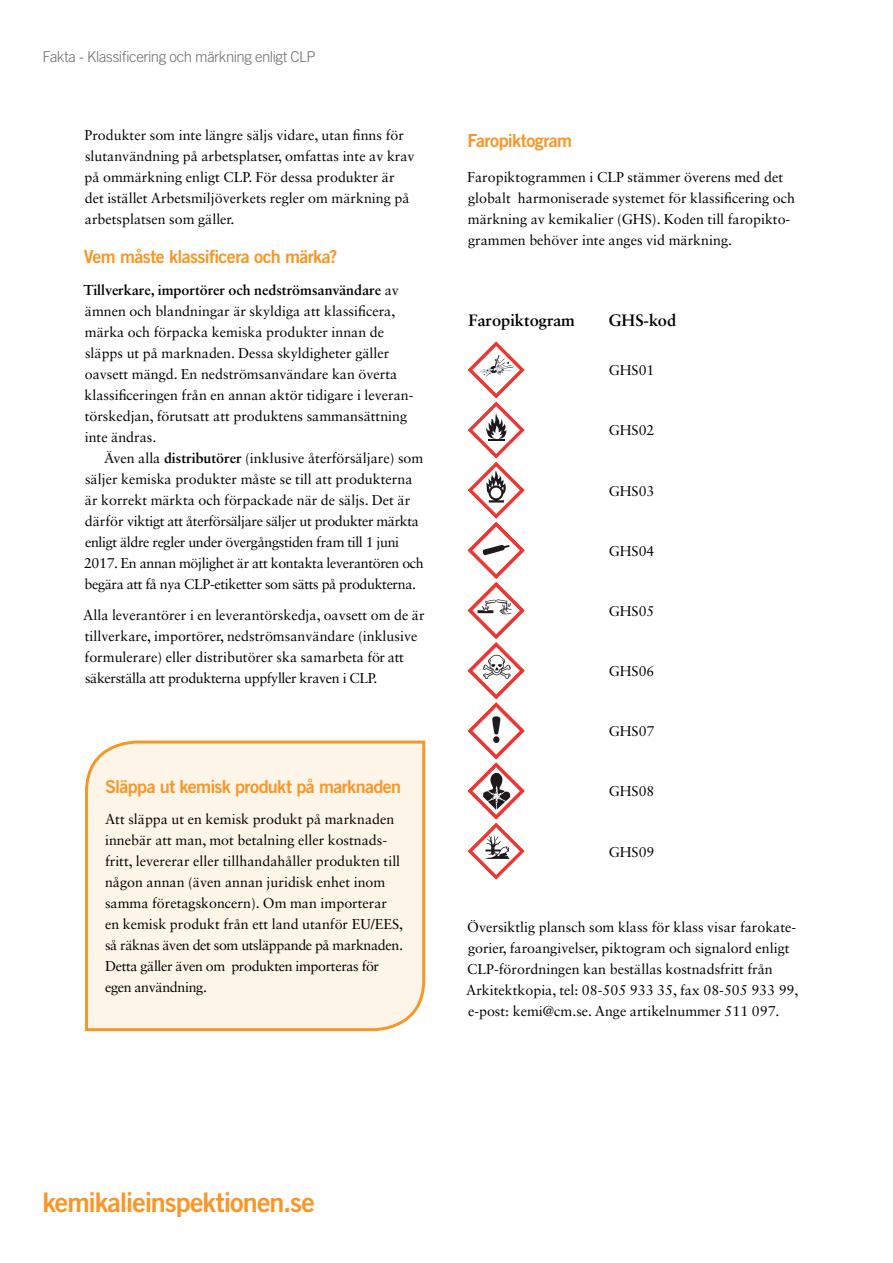
<style>
.page{position:relative;width:893px;height:1263px;background:#fff}
.page>*{position:absolute;margin:0;border:0;box-sizing:border-box;transform-origin:0 0}
.t1{font:27px "Trade Gothic LT Std Bd 2";letter-spacing:-.04em;color:#f89728}
.t2{font:18px "Trade Gothic LT Std Bd 2";letter-spacing:-.035em;color:#f89728}
.t3{font:700 16.5px "Sabon LT Std";color:#000}
.t4{font:300 15px "Trade Gothic LT Std";letter-spacing:-.03em;color:#6d6e71}
.t5{font:14.25px/21px "Sabon LT Std";color:#000}
.t6{font:14.25px/21px "Sabon LT Std";letter-spacing:-.025em;color:#000}
.t7{font:14.1px "Sabon LT Std";color:#000}
.s1{font-weight:700}
</style>
<div class="page">
<div style="left:85px;top:740px;width:341px;height:292px;background:#fef5e9"></div>
<svg style="left:468px;top:341px;width:57px;height:538px"></svg>
<p class="t4" style="left:43px;top:48px;width:275px">Fakta - Klassificering och märkning enligt CLP</p>
<p class="t5" style="left:84px;top:124px;width:332px">Produkter som inte längre säljs vidare, utan finns för slutanvändning på arbetsplatser, omfattas inte av krav på ommärkning enligt CLP. För dessa produkter är det istället Arbetsmiljöverkets regler om märkning på arbetsplatsen som gäller.</p>
<p class="t2" style="left:84px;top:245px;width:255px">Vem måste klassificera och märka?</p>
<p class="t5" style="left:84px;top:279px;width:332px"><span class="s1">Tillverkare, importörer och nedströmsanvändare</span> av ämnen och blandningar är skyldiga att klassificera, märka och förpacka kemiska produkter innan de släpps ut på marknaden. Dessa skyldigheter gäller oavsett mängd. En nedströmsanvändare kan överta klassificeringen från en annan aktör tidigare i leveran&shy;törskedjan, förutsatt att produktens sammansättning inte ändras.</p>
<p class="t6" style="left:84px;top:447px;width:341px;text-indent:20px">Även alla <span class="s1">distributörer</span> (inklusive återförsäljare) som säljer kemiska produkter måste se till att produkterna är korrekt märkta och förpackade när de säljs. Det är därför viktigt att återförsäljare säljer ut produkter märkta enligt äldre regler under övergångstiden fram till 1 juni 2017. En annan möjlighet är att kontakta leverantören och begära att få nya CLP-etiketter som sätts på produkterna.</p>
<p class="t5" style="left:83px;top:604px;width:343px">Alla leverantörer i en leverantörskedja, oavsett om de är tillverkare, importörer, nedströmsanvändare (inklusive formulerare) eller distributörer ska samarbeta för att säkerställa att produkterna uppfyller kraven i CLP.</p>
<p class="t2" style="left:105px;top:775px;width:298px">Släppa ut kemisk produkt på marknaden</p>
<p class="t5" style="left:105px;top:808px;width:300px">Att släppa ut en kemisk produkt på marknaden innebär att man, mot betalning eller kostnads&shy;fritt, levererar eller tillhandahåller produkten till någon annan (även annan juridisk enhet inom samma företagskoncern). Om man importerar en kemisk produkt från ett land utanför EU/EES, så räknas även det som utsläppande på marknaden.<br>Detta gäller även om produkten importeras för egen användning.</p>
<p class="t2" style="left:467px;top:129px;width:106px">Faropiktogram</p>
<p class="t5" style="left:467px;top:166px;width:329px">Faropiktogrammen i CLP stämmer överens med det globalt harmoniserade systemet för klassificering och märkning av kemikalier (GHS). Koden till faropikto&shy;grammen behöver inte anges vid märkning.</p>
<p class="t3" style="left:469px;top:310px;width:108px">Faropiktogram</p>
<p class="t3" style="left:609px;top:310px;width:69px">GHS-kod</p>
<p class="t7" style="left:609px;top:362px;width:47px">GHS01</p>
<p class="t7" style="left:609px;top:422px;width:47px">GHS02</p>
<p class="t7" style="left:609px;top:482px;width:47px">GHS03</p>
<p class="t7" style="left:609px;top:542px;width:47px">GHS04</p>
<p class="t7" style="left:609px;top:603px;width:47px">GHS05</p>
<p class="t7" style="left:609px;top:663px;width:47px">GHS06</p>
<p class="t7" style="left:609px;top:723px;width:47px">GHS07</p>
<p class="t7" style="left:609px;top:783px;width:47px">GHS08</p>
<p class="t7" style="left:609px;top:843px;width:47px">GHS09</p>
<p class="t5" style="left:466px;top:916px;width:334px">Översiktlig plansch som klass för klass visar farokate&shy;gorier, faroangivelser, piktogram och signalord enligt CLP-förordningen kan beställas kostnadsfritt från Arkitektkopia, tel: 08-505 933 35, fax 08-505 933 99, e-post: kemi@cm.se. Ange artikelnummer 511 097.</p>
<h1 class="t1" style="left:43px;top:1185px;width:274px">kemikalieinspektionen.se</h1>
</div>
